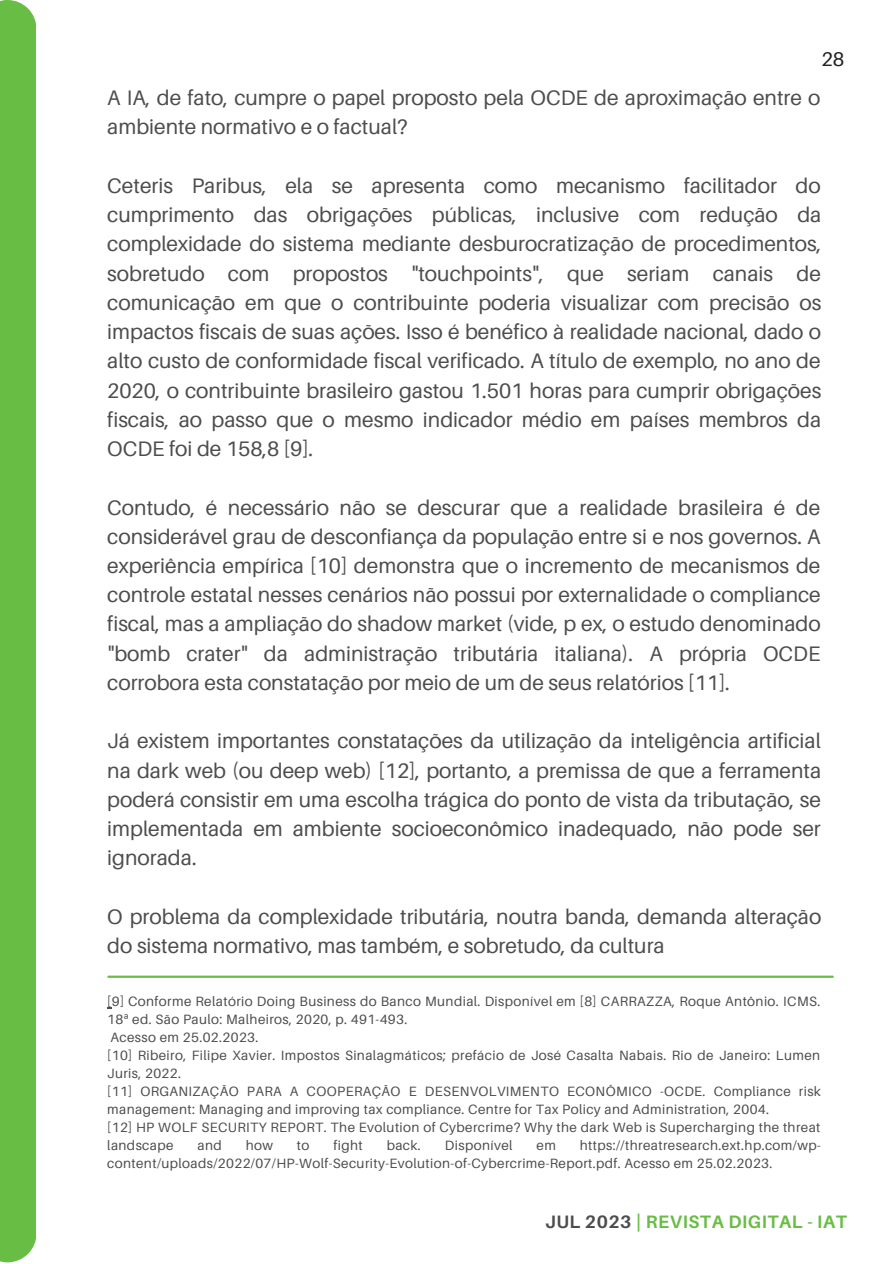
<style>
.page{position:relative;width:893px;height:1264px;background:#fff}
.page>*{position:absolute;margin:0;border:0;box-sizing:border-box;transform-origin:0 0}
.t1{font:21px/29.2px "Aileron";color:#4d4d4d;text-align:justify}
.t2{font:19.8px "Aileron";color:#222}
.t3{font:700 18px "Aileron";letter-spacing:.03em;color:#69bd45}
.t4{font:13.5px/18px "Aileron";letter-spacing:.03em;color:#4d4d4d}
.s1{font-family:"Noto Sans"}
.s2{color:#4d4d4d}
</style>
<div class="page">
<hr style="left:108px;top:975px;width:724px;height:2px;background:#69bd45">
<div style="left:0;top:0;width:36px;height:1262px;background:#68bd44"></div>
<p class="t2" style="left:821px;top:47px;width:24px">28</p>
<p class="t1" style="left:107px;top:83px;width:714px">A IA, de fato, cumpre o papel proposto pela OCDE de aproximação entre o ambiente normativo e o factual?</p>
<p class="t1" style="left:107px;top:170px;width:715px">Ceteris Paribus, ela se apresenta como mecanismo facilitador do cumprimento das obrigações públicas, inclusive com redução da complexidade do sistema mediante desburocratização de procedimentos, sobretudo com propostos "touchpoints", que seriam canais de comunicação em que o contribuinte poderia visualizar com precisão os impactos fiscais de suas ações. Isso é benéfico à realidade nacional, dado o alto custo de conformidade fiscal verificado. A título de exemplo, no ano de 2020, o contribuinte brasileiro gastou 1.501 horas para cumprir obrigações fiscais, ao passo que o mesmo indicador médio em países membros da OCDE foi de 158,8 [9].</p>
<p class="t1" style="left:107px;top:492px;width:715px">Contudo, é necessário não se descurar que a realidade brasileira é de considerável grau de desconfiança da população entre si e nos governos. A experiência empírica [10] demonstra que o incremento de mecanismos de controle estatal nesses cenários não possui por externalidade o compliance fiscal, mas a ampliação do shadow market (vide, p ex, o estudo denominado "bomb crater" da administração tributária italiana). A própria OCDE corrobora esta constatação por meio de um de seus relatórios [11].</p>
<p class="t1" style="left:107px;top:726px;width:715px">Já existem importantes constatações da utilização da inteligência artificial na dark web (ou deep web) [12], portanto, a premissa de que a ferramenta poderá consistir em uma escolha trágica do ponto de vista da tributação, se implementada em ambiente socioeconômico inadequado, não pode ser ignorada.</p>
<p class="t1" style="left:107px;top:901px;width:715px">O problema da complexidade tributária, noutra banda, demanda alteração do sistema normativo, mas também, e sobretudo, da cultura</p>
<p class="t4" style="left:107px;top:991px;width:714px">[9] Conforme Relatório Doing Business do Banco Mundial. Disponível em [8] CARRAZZA, Roque Antônio. ICMS.<br>18<span class="s1">ª</span> ed. São Paulo: Malheiros, 2020, p. 491-493.</p>
<p class="t4" style="left:111px;top:1027px;width:149px">Acesso em 25.02.2023.</p>
<p class="t4" style="left:107px;top:1045px;width:714px">[10] Ribeiro, Filipe Xavier. Impostos Sinalagmáticos; prefácio de José Casalta Nabais. Rio de Janeiro: Lumen<br>Juris, 2022.</p>
<p class="t4" style="left:107px;top:1081px;width:715px">[11] ORGANIZAÇÃO PARA A COOPERAÇÃO E DESENVOLVIMENTO ECONÔMICO -OCDE. Compliance risk management: Managing and improving tax compliance. Centre for Tax Policy and Administration, 2004.</p>
<p class="t4" style="left:107px;top:1117px;width:714px">[12] HP WOLF SECURITY REPORT. The Evolution of Cybercrime? Why the dark Web is Supercharging the threat landscape</p>
<p class="t4" style="left:197px;top:1135px;width:26px">and</p>
<p class="t4" style="left:246px;top:1135px;width:29px">how</p>
<p class="t4" style="left:297px;top:1135px;width:14px">to</p>
<p class="t4" style="left:333px;top:1135px;width:31px">fight</p>
<p class="t4" style="left:387px;top:1135px;width:36px">back.</p>
<p class="t4" style="left:445px;top:1135px;width:69px">Disponível</p>
<p class="t4" style="left:536px;top:1135px;width:21px">em</p>
<p class="t4" style="left:107px;top:1135px;width:715px;text-indent:472px">https://threatresearch.ext.hp.com/wp&shy;content/uploads/2022/07/HP-Wolf-Security-Evolution-of-Cybercrime-Report.pdf. Acesso em 25.02.2023.</p>
<p class="t3" style="left:545px;top:1210px;width:303px"><span class="s2">JUL 2023</span> | REVISTA DIGITAL - IAT</p>
</div>
